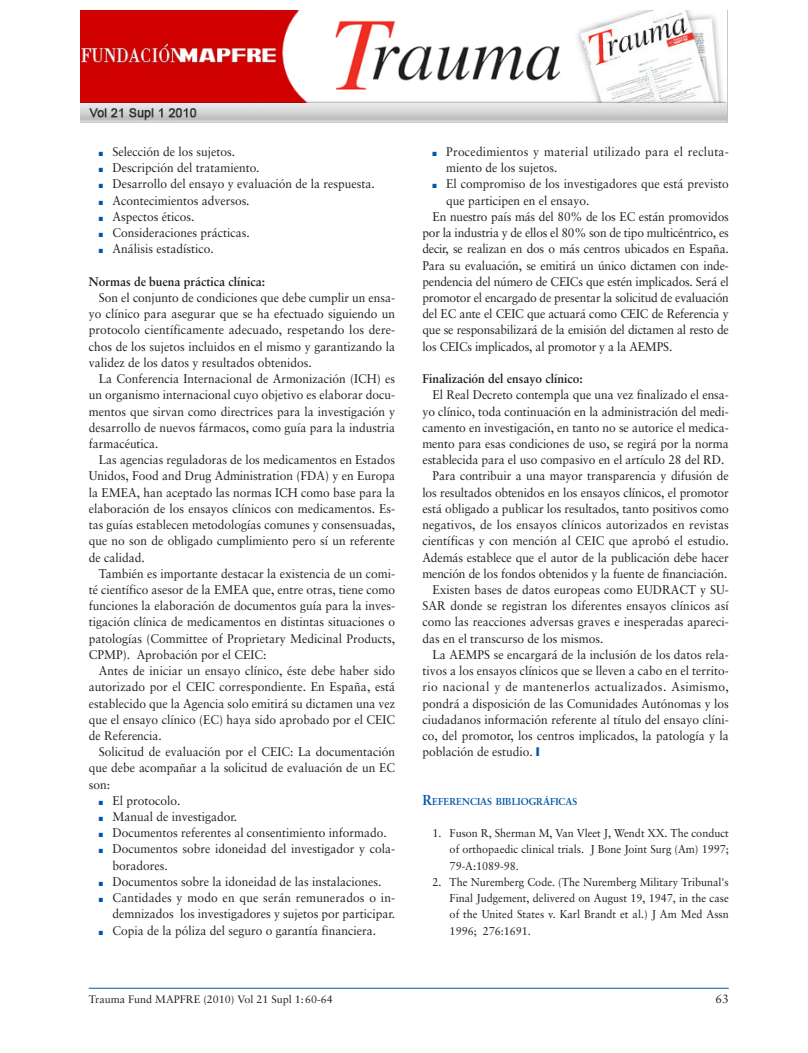
<style>
.page{position:relative;width:808px;height:1053px;background:#fff}
.page>*{position:absolute;margin:0;border:0;box-sizing:border-box;transform-origin:0 0}
.t1{font:12.62px/16.2px "Sabon";color:#231f20;text-align:justify;scale:.95 1}
.t2{font:12.62px/16.2px "Sabon";letter-spacing:.02em;color:#231f20;scale:.95 1}
.t3{font:700 12.62px "Sabon";color:#231f20;scale:.95 1}
.t4{font:12.62px "Sabon";letter-spacing:.03em;color:#231f20;scale:.95 1}
.t5{font:12px "Sabon";color:#231f20}
.t6{font:11.38px/16.2px "Sabon";color:#231f20;text-align:justify;scale:.95 1}
.t7{font:10.75px "Sabon";color:#231f20}
.t8{font:700 10.12px "Sabon";color:#0157a8;scale:.95 1}
.s1{color:#0157a8}
.s2{font-size:14.38px}
.s3{font-size:10.25px}
</style>
<div class="page">
<hr style="left:89px;top:987px;width:640px;height:1px;background:#0157a8">
<img style="left:81px;top:10px;width:646px;height:112px">
<p class="t1" style="left:99px;top:144px;width:145px"><span class="s1">■</span> Selección de los sujetos.</p>
<p class="t1" style="left:99px;top:161px;width:171px"><span class="s1">■</span> Descripción del tratamiento.</p>
<p class="t1" style="left:99px;top:177px;width:292px"><span class="s1">■</span> Desarrollo del ensayo y evaluación de la respuesta.</p>
<p class="t1" style="left:99px;top:193px;width:160px"><span class="s1">■</span> Acontecimientos adversos.</p>
<p class="t1" style="left:99px;top:209px;width:102px"><span class="s1">■</span> Aspectos éticos.</p>
<p class="t1" style="left:99px;top:225px;width:160px"><span class="s1">■</span> Consideraciones prácticas.</p>
<p class="t1" style="left:99px;top:242px;width:122px"><span class="s1">■</span> Análisis estadístico.</p>
<p class="t3" style="left:89px;top:276px;width:187px">Normas de buena práctica clínica:</p>
<p class="t1" style="left:89px;top:290px;width:324px;text-indent:10px">Son el conjunto de condiciones que debe cumplir un ensa&shy;yo clínico para asegurar que se ha efectuado siguiendo un protocolo científicamente adecuado, respetando los dere&shy;chos de los sujetos incluidos en el mismo y garantizando la validez de los datos y resultados obtenidos.</p>
<p class="t1" style="left:89px;top:371px;width:324px;text-indent:10px">La Conferencia Internacional de Armonización (ICH) es un organismo internacional cuyo objetivo es elaborar docu&shy;mentos que sirvan como directrices para la investigación y desarrollo de nuevos fármacos, como guía para la industria farmacéutica.</p>
<p class="t1" style="left:89px;top:452px;width:324px;text-indent:10px">Las agencias reguladoras de los medicamentos en Estados Unidos, Food and Drug Administration (FDA) y en Europa la EMEA, han aceptado las normas ICH como base para la elaboración de los ensayos clínicos con medicamentos. Es&shy;tas guías establecen metodologías comunes y consensuadas, que no son de obligado cumplimiento pero sí un referente de calidad.</p>
<p class="t1" style="left:89px;top:566px;width:324px;text-indent:10px">También es importante destacar la existencia de un comi&shy;té científico asesor de la EMEA que, entre otras, tiene como funciones la elaboración de documentos guía para la inves&shy;tigación clínica de medicamentos en distintas situaciones o patologías (Committee of Proprietary Medicinal Products, CPMP). Aprobación por el CEIC:</p>
<p class="t1" style="left:89px;top:663px;width:324px;text-indent:10px">Antes de iniciar un ensayo clínico, éste debe haber sido autorizado por el CEIC correspondiente. En España, está establecido que la Agencia solo emitirá su dictamen una vez que el ensayo clínico (EC) haya sido aprobado por el CEIC de Referencia.</p>
<p class="t1" style="left:89px;top:744px;width:324px;text-indent:10px">Solicitud de evaluación por el CEIC: La documentación que debe acompañar a la solicitud de evaluación de un EC son:</p>
<p class="t1" style="left:99px;top:793px;width:87px"><span class="s1">■</span> El protocolo.</p>
<p class="t1" style="left:99px;top:809px;width:147px"><span class="s1">■</span> Manual de investigador.</p>
<p class="t1" style="left:99px;top:825px;width:304px"><span class="s1">■</span> Documentos referentes al consentimiento informado.</p>
<p class="t1" style="left:113px;top:841px;width:299px;text-indent:-14px"><span class="s1">■</span> Documentos sobre idoneidad del investigador y cola&shy;boradores.</p>
<p class="t1" style="left:99px;top:874px;width:299px"><span class="s1">■</span> Documentos sobre la idoneidad de las instalaciones.</p>
<p class="t1" style="left:99px;top:890px;width:313px;text-align:right"><span class="s1">■</span> Cantidades y modo en que serán remunerados o in&shy;demnizados los investigadores y sujetos por participar.</p>
<p class="t1" style="left:99px;top:922px;width:293px"><span class="s1">■</span> Copia de la póliza del seguro o garantía financiera.</p>
<p class="t2" style="left:446px;top:144px;width:299px;text-indent:-14px"><span class="s1">■</span> Procedimientos y material utilizado para el recluta&shy;miento de los sujetos.</p>
<p class="t1" style="left:433px;top:177px;width:313px"><span class="s1">■</span> El compromiso de los investigadores que está previsto</p>
<p class="t1" style="left:446px;top:193px;width:152px">que participen en el ensayo.</p>
<p class="t1" style="left:433px;top:209px;width:313px">En nuestro país más del 80% de los EC están promovidos</p>
<p class="t1" style="left:422px;top:225px;width:324px">por la industria y de ellos el 80% son de tipo multicéntrico, es</p>
<p class="t1" style="left:422px;top:242px;width:324px">decir, se realizan en dos o más centros ubicados en España.</p>
<p class="t1" style="left:422px;top:258px;width:324px">Para su evaluación, se emitirá un único dictamen con inde-</p>
<p class="t1" style="left:422px;top:274px;width:324px">pendencia del número de CEICs que estén implicados. Será el</p>
<p class="t1" style="left:422px;top:290px;width:324px">promotor el encargado de presentar la solicitud de evaluación</p>
<p class="t1" style="left:422px;top:306px;width:324px">del EC ante el CEIC que actuará como CEIC de Referencia y</p>
<p class="t1" style="left:422px;top:323px;width:324px">que se responsabilizará de la emisión del dictamen al resto de</p>
<p class="t1" style="left:422px;top:339px;width:265px">los CEICs implicados, al promotor y a la AEMPS.</p>
<p class="t3" style="left:422px;top:373px;width:170px">Finalización del ensayo clínico:</p>
<p class="t1" style="left:433px;top:388px;width:313px">El Real Decreto contempla que una vez finalizado el ensa-</p>
<p class="t1" style="left:422px;top:404px;width:324px">yo clínico, toda continuación en la administración del medi-</p>
<p class="t1" style="left:422px;top:420px;width:324px">camento en investigación, en tanto no se autorice el medica-</p>
<p class="t1" style="left:422px;top:436px;width:324px">mento para esas condiciones de uso, se regirá por la norma</p>
<p class="t1" style="left:422px;top:452px;width:319px">establecida para el uso compasivo en el artículo 28 del RD.</p>
<p class="t1" style="left:433px;top:469px;width:313px">Para contribuir a una mayor transparencia y difusión de</p>
<p class="t1" style="left:422px;top:485px;width:324px">los resultados obtenidos en los ensayos clínicos, el promotor</p>
<p class="t1" style="left:422px;top:501px;width:324px">está obligado a publicar los resultados, tanto positivos como</p>
<p class="t1" style="left:422px;top:517px;width:324px">negativos, de los ensayos clínicos autorizados en revistas</p>
<p class="t1" style="left:422px;top:533px;width:324px">científicas y con mención al CEIC que aprobó el estudio.</p>
<p class="t1" style="left:422px;top:550px;width:324px">Además establece que el autor de la publicación debe hacer</p>
<p class="t1" style="left:422px;top:566px;width:323px">mención de los fondos obtenidos y la fuente de financiación.</p>
<p class="t1" style="left:433px;top:582px;width:313px">Existen bases de datos europeas como EUDRACT y SU-</p>
<p class="t1" style="left:422px;top:598px;width:324px">SAR donde se registran los diferentes ensayos clínicos así</p>
<p class="t1" style="left:422px;top:615px;width:324px">como las reacciones adversas graves e inesperadas apareci-</p>
<p class="t1" style="left:422px;top:631px;width:192px">das en el transcurso de los mismos.</p>
<p class="t1" style="left:433px;top:647px;width:313px">La AEMPS se encargará de la inclusión de los datos rela-</p>
<p class="t1" style="left:422px;top:663px;width:324px">tivos a los ensayos clínicos que se lleven a cabo en el territo-</p>
<p class="t4" style="left:422px;top:681px;width:324px">rio nacional y de mantenerlos actualizados. Asimismo,</p>
<p class="t1" style="left:422px;top:696px;width:324px">pondrá a disposición de las Comunidades Autónomas y los</p>
<p class="t1" style="left:422px;top:712px;width:324px">ciudadanos información referente al título del ensayo clíni-</p>
<p class="t1" style="left:422px;top:728px;width:324px">co, del promotor, los centros implicados, la patología y la</p>
<p class="t1" style="left:422px;top:744px;width:125px">población de estudio. <span class="s1">❙</span></p>
<p class="t8" style="left:422px;top:797px;width:164px"><span class="s2">R</span>EFERENCIAS BIBLIOGR<span class="s3">Á</span>FICAS</p>
<p class="t6" style="left:450px;top:826px;width:295px;text-indent:-17px">1. Fuson R, Sherman M, Van Vleet J, Wendt XX. The conduct of orthopaedic clinical trials. J Bone Joint Surg (Am) 1997; 79-A:1089-98.</p>
<p class="t6" style="left:450px;top:874px;width:295px;text-indent:-17px">2. The Nuremberg Code. (The Nuremberg Military Tribunal's Final Judgement, delivered on August 19, 1947, in the case of the United States v. Karl Brandt et al.) J Am Med Assn 1996; 276:1691.</p>
<p class="t7" style="left:89px;top:994px;width:246px">Trauma Fund MAPFRE (2010) Vol 21 Supl 1:60-64</p>
<p class="t5" style="left:715px;top:993px;width:15px">63</p>
</div>
